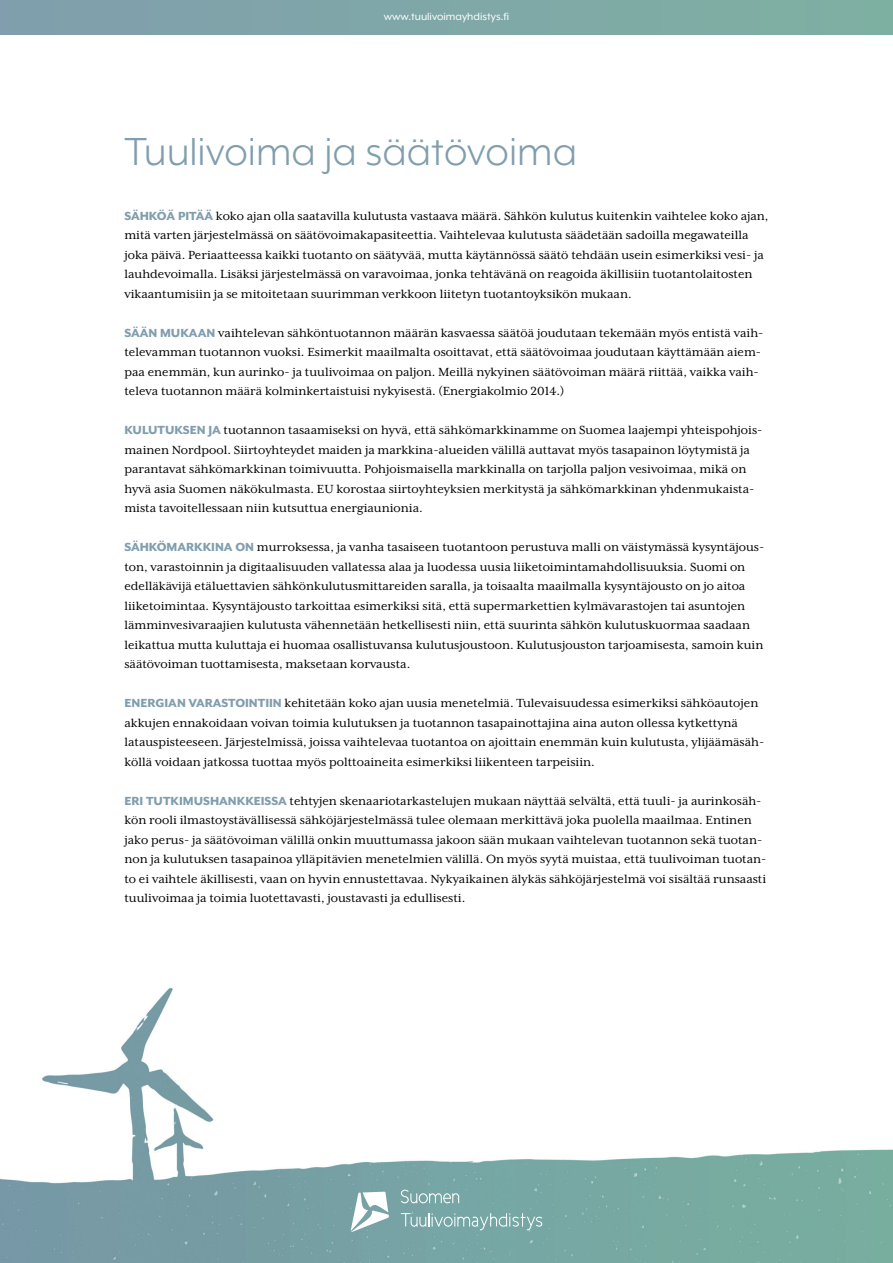
<style>
.page{position:relative;width:893px;height:1263px;background:#fff}
.page>*{position:absolute;margin:0;border:0;box-sizing:border-box;transform-origin:0 0}
.t1{font:45px "Mr Eaves XL Mod OT";color:#809ead}
.t2{font:13.5px/19.5px "Mrs Eaves XL Serif OT";color:#000}
.t3{font:12px "Mr Eaves XL Mod OT";color:#fff}
.s1{font-family:"Mr Eaves XL Mod OT";font-weight:800;color:#809ead}
</style>
<div class="page">
<img style="left:0;top:34px;width:893px;height:1229px">
<div style="left:0;top:0;width:893px;height:34px;background:#7fa7a8"></div>
<svg style="left:351px;top:1192px;width:38px;height:40px"></svg>
<svg style="left:401px;top:1190px;width:58px;height:13px"></svg>
<svg style="left:401px;top:1213px;width:141px;height:17px;background:#8eb5b4"></svg>
<p class="t3" style="left:384px;top:11px;width:127px">www.tuulivoimayhdistys.fi</p>
<p class="t1" style="left:124px;top:129px;width:454px">Tuulivoima ja säätövoima</p>
<p class="t2" style="left:124px;top:206px;width:646px"><span class="s1">SÄHKÖÄ PITÄÄ</span> koko ajan olla saatavilla kulutusta vastaava määrä. Sähkön kulutus kuitenkin vaihtelee koko ajan, mitä varten järjestelmässä on säätövoimakapasiteettia. Vaihtelevaa kulutusta säädetään sadoilla megawateilla joka päivä. Periaatteessa kaikki tuotanto on säätyvää, mutta käytännössä säätö tehdään usein esimerkiksi vesi- ja lauhdevoimalla. Lisäksi järjestelmässä on varavoimaa, jonka tehtävänä on reagoida äkillisiin tuotantolaitosten vikaantumisiin ja se mitoitetaan suurimman verkkoon liitetyn tuotantoyksikön mukaan.</p>
<p class="t2" style="left:124px;top:323px;width:640px"><span class="s1">SÄÄN MUKAAN</span> vaihtelevan sähköntuotannon määrän kasvaessa säätöä joudutaan tekemään myös entistä vaih-</p>
<p class="t2" style="left:124px;top:342px;width:638px">televamman tuotannon vuoksi. Esimerkit maailmalta osoittavat, että säätövoimaa joudutaan käyttämään aiem-</p>
<p class="t2" style="left:124px;top:362px;width:636px">paa enemmän, kun aurinko- ja tuulivoimaa on paljon. Meillä nykyinen säätövoiman määrä riittää, vaikka vaih-</p>
<p class="t2" style="left:124px;top:381px;width:442px">televa tuotannon määrä kolminkertaistuisi nykyisestä. (Energiakolmio 2014.)</p>
<p class="t2" style="left:124px;top:420px;width:640px"><span class="s1">KULUTUKSEN JA</span> tuotannon tasaamiseksi on hyvä, että sähkömarkkinamme on Suomea laajempi yhteispohjois-</p>
<p class="t2" style="left:124px;top:440px;width:631px">mainen Nordpool. Siirtoyhteydet maiden ja markkina-alueiden välillä auttavat myös tasapainon löytymistä ja parantavat sähkömarkkinan toimivuutta. Pohjoismaisella markkinalla on tarjolla paljon vesivoimaa, mikä on hyvä asia Suomen näkökulmasta. EU korostaa siirtoyhteyksien merkitystä ja sähkömarkkinan yhdenmukaista&shy;mista tavoitellessaan niin kutsuttua energiaunionia.</p>
<p class="t2" style="left:124px;top:537px;width:641px"><span class="s1">SÄHKÖMARKKINA ON</span> murroksessa, ja vanha tasaiseen tuotantoon perustuva malli on väistymässä kysyntäjous&shy;ton, varastoinnin ja digitaalisuuden vallatessa alaa ja luodessa uusia liiketoimintamahdollisuuksia. Suomi on edelläkävijä etäluettavien sähkönkulutusmittareiden saralla, ja toisaalta maailmalla kysyntäjousto on jo aitoa liiketoimintaa. Kysyntäjousto tarkoittaa esimerkiksi sitä, että supermarkettien kylmävarastojen tai asuntojen lämminvesivaraajien kulutusta vähennetään hetkellisesti niin, että suurinta sähkön kulutuskuormaa saadaan leikattua mutta kuluttaja ei huomaa osallistuvansa kulutusjoustoon. Kulutusjouston tarjoamisesta, samoin kuin säätövoiman tuottamisesta, maksetaan korvausta.</p>
<p class="t2" style="left:124px;top:693px;width:641px"><span class="s1">ENERGIAN VARASTOINTIIN</span> kehitetään koko ajan uusia menetelmiä. Tulevaisuudessa esimerkiksi sähköautojen akkujen ennakoidaan voivan toimia kulutuksen ja tuotannon tasapainottajina aina auton ollessa kytkettynä latauspisteeseen. Järjestelmissä, joissa vaihtelevaa tuotantoa on ajoittain enemmän kuin kulutusta, ylijäämäsäh&shy;köllä voidaan jatkossa tuottaa myös polttoaineita esimerkiksi liikenteen tarpeisiin.</p>
<p class="t2" style="left:124px;top:791px;width:639px"><span class="s1">ERI TUTKIMUSHANKKEISSA</span> tehtyjen skenaariotarkastelujen mukaan näyttää selvältä, että tuuli- ja aurinkosäh&shy;kön rooli ilmastoystävällisessä sähköjärjestelmässä tulee olemaan merkittävä joka puolella maailmaa. Entinen</p>
<p class="t2" style="left:124px;top:830px;width:643px">jako perus- ja säätövoiman välillä onkin muuttumassa jakoon sään mukaan vaihtelevan tuotannon sekä tuotan&shy;non ja kulutuksen tasapainoa ylläpitävien menetelmien välillä. On myös syytä muistaa, että tuulivoiman tuotan&shy;to ei vaihtele äkillisesti, vaan on hyvin ennustettavaa. Nykyaikainen älykäs sähköjärjestelmä voi sisältää runsaasti tuulivoimaa ja toimia luotettavasti, joustavasti ja edullisesti.</p>
</div>
